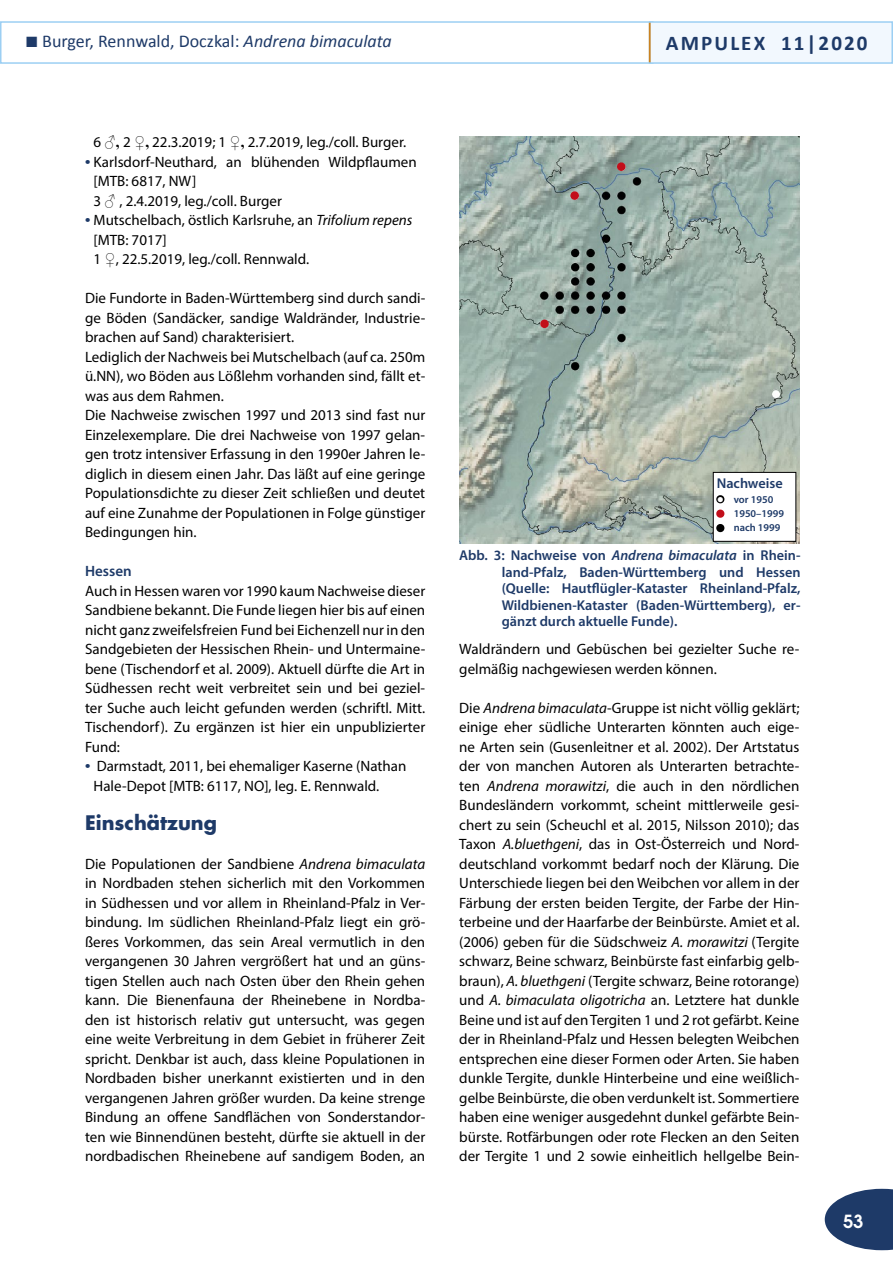
<style>
.page{position:relative;width:893px;height:1263px;background:#fff}
.page>*{position:absolute;margin:0;border:0;box-sizing:border-box;transform-origin:0 0}
.t1{font:700 21px "Calibri";letter-spacing:.1em;color:#1e3a68}
.t2{font:700 19.5px "Futura";color:#1e3a68}
.t3{font:18px "Calibri";color:#1e3a68}
.t4{font:600 18px "Avant Garde";color:#fff}
.t5{font:15px/19.5px "Myriad Pro";color:#000}
.t6{font:600 15px "Myriad Pro";color:#1e3a68}
.t7{font:600 14.25px/16.5px "Myriad Pro";color:#1e3a68;text-align:justify}
.t8{font:600 10.5px "Myriad Pro";color:#1e3a68}
.s1{font-style:italic}
.s2{font-family:"Times New Roman";font-weight:700}
.s3{font-family:"Times New Roman";font-weight:700;color:#1e3a68}
.s4{font-family:"Arial";font-weight:400;font-size:12px;color:#fff}
.s5{font-family:"Arial";font-weight:400;font-size:12px;color:#c20e1a}
.s6{font-family:"Arial";font-weight:400;font-size:12px;color:#000}
</style>
<div class="page">
<div style="left:0;top:21px;width:653px;height:43px;border:2px solid #9ccff3"></div>
<div style="left:649px;top:21px;width:244px;height:43px;background:#f2f8fe;border:2px solid #9ccff3"></div>
<svg style="left:825px;top:1189px;width:68px;height:61px"></svg>
<hr style="left:649px;top:23px;width:2px;height:39px;background:#ca8322">
<img style="left:459px;top:136px;width:340px;height:408px">
<div style="left:713px;top:472px;width:83px;height:69px;background:#fff"></div>
<div style="left:713px;top:472px;width:83px;height:70px;border:1px solid #000"></div>
<svg style="left:714px;top:493px;width:11px;height:42px"></svg>
<div style="left:541px;top:320px;width:7px;height:7px;background:#c20e1a;border-radius:50%"></div>
<div style="left:540px;top:320px;width:9px;height:8px;border:2px solid #c20e1a;border-radius:50%"></div>
<div style="left:571px;top:192px;width:7px;height:7px;background:#c20e1a;border-radius:50%"></div>
<div style="left:570px;top:191px;width:9px;height:9px;border:2px solid #c20e1a;border-radius:50%"></div>
<div style="left:618px;top:163px;width:7px;height:7px;background:#c20e1a;border-radius:50%"></div>
<div style="left:617px;top:162px;width:8px;height:9px;border:2px solid #c20e1a;border-radius:50%"></div>
<p class="t3" style="left:42px;top:30px;width:351px">Burger, Rennwald, Doczkal: <span class="s1">Andrena bimaculata</span></p>
<p class="t5" style="left:94px;top:132px;width:314px">6 <span class="s2">♂,</span> 2 <span class="s2">♀,</span> 22.3.2019; 1 <span class="s2">♀,</span> 2.7.2019, leg./coll. Burger.</p>
<p class="t5" style="left:94px;top:152px;width:325px;text-indent:-9px"><span class="s3">•</span> Karlsdorf-Neuthard, an blühenden Wildpflaumen [MTB: 6817, NW]<br>3 <span class="s2">♂</span> , 2.4.2019, leg./coll. Burger</p>
<p class="t5" style="left:94px;top:210px;width:320px;text-indent:-9px"><span class="s3">•</span> Mutschelbach, östlich Karlsruhe, an <span class="s1">Trifolium repens </span>[MTB: 7017]<br>1 <span class="s2">♀</span>, 22.5.2019, leg./coll. Rennwald.</p>
<p class="t5" style="left:85px;top:288px;width:342px">Die Fundorte in Baden-Württemberg sind durch sandi&shy;ge Böden (Sandäcker, sandige Waldränder, Industrie&shy;brachen auf Sand) charakterisiert.<br>Lediglich der Nachweis bei Mutschelbach (auf ca. 250m ü.NN), wo Böden aus Lößlehm vorhanden sind, fällt et&shy;was aus dem Rahmen.<br>Die Nachweise zwischen 1997 und 2013 sind fast nur Einzelexemplare. Die drei Nachweise von 1997 gelan&shy;gen trotz intensiver Erfassung in den 1990er Jahren le&shy;diglich in diesem einen Jahr. Das läßt auf eine geringe Populationsdichte zu dieser Zeit schließen und deutet auf eine Zunahme der Populationen in Folge günstiger Bedingungen hin.</p>
<p class="t6" style="left:85px;top:561px;width:48px">Hessen</p>
<p class="t5" style="left:85px;top:581px;width:342px;text-align:justify">Auch in Hessen waren vor 1990 kaum Nachweise dieser Sandbiene bekannt. Die Funde liegen hier bis auf einen nicht ganz zweifelsfreien Fund bei Eichenzell nur in den Sandgebieten der Hessischen Rhein- und Untermaine&shy;bene (Tischendorf et al. 2009). Aktuell dürfte die Art in Südhessen recht weit verbreitet sein und bei geziel&shy;ter Suche auch leicht gefunden werden (schriftl. Mitt.<br>Tischendorf). Zu ergänzen ist hier ein unpublizierter Fund:</p>
<p class="t5" style="left:94px;top:756px;width:314px;text-indent:-9px"><span class="s3">•</span> Darmstadt, 2011, bei ehemaliger Kaserne (Nathan<br>Hale-Depot [MTB: 6117, NO], leg. E. Rennwald.</p>
<h2 class="t2" style="left:85px;top:809px;width:133px">Einschätzung</h2>
<p class="t5" style="left:85px;top:854px;width:342px;text-align:justify">Die Populationen der Sandbiene <span class="s1">Andrena bimaculata </span>in Nordbaden stehen sicherlich mit den Vorkommen in Südhessen und vor allem in Rheinland-Pfalz in Ver&shy;bindung. Im südlichen Rheinland-Pfalz liegt ein grö&shy;ßeres Vorkommen, das sein Areal vermutlich in den vergangenen 30 Jahren vergrößert hat und an güns&shy;tigen Stellen auch nach Osten über den Rhein gehen kann. Die Bienenfauna der Rheinebene in Nordba&shy;den ist historisch relativ gut untersucht, was gegen eine weite Verbreitung in dem Gebiet in früherer Zeit spricht. Denkbar ist auch, dass kleine Populationen in Nordbaden bisher unerkannt existierten und in den vergangenen Jahren größer wurden. Da keine strenge Bindung an offene Sandflächen von Sonderstandor&shy;ten wie Binnendünen besteht, dürfte sie aktuell in der nordbadischen Rheinebene auf sandigem Boden, an</p>
<h1 class="t1" style="left:666px;top:29px;width:203px">AMPULEX 11|2020</h1>
<p class="t7" style="left:717px;top:475px;width:67px">Nachweise</p>
<p class="t8" style="left:717px;top:492px;width:58px"><span class="s4">●</span> vor 1950</p>
<p class="t8" style="left:717px;top:507px;width:69px"><span class="s5">●</span> 1950–1999</p>
<p class="t8" style="left:717px;top:521px;width:65px"><span class="s6">●</span> nach 1999</p>
<p class="t7" style="left:502px;top:547px;width:300px;text-indent:-43px">Abb. 3: Nachweise von <span class="s1">Andrena bimaculata</span> in Rhein&shy;land-Pfalz, Baden-Württemberg und Hessen (Quelle: Hautflügler-Kataster Rheinland-Pfalz, Wildbienen-Kataster (Baden-Württemberg), er&shy;gänzt durch aktuelle Funde).</p>
<p class="t5" style="left:459px;top:639px;width:342px">Waldrändern und Gebüschen bei gezielter Suche re&shy;gelmäßig nachgewiesen werden können.</p>
<p class="t5" style="left:459px;top:698px;width:342px;text-align:justify">Die <span class="s1">Andrena bimaculata</span>-Gruppe ist nicht völlig geklärt; einige eher südliche Unterarten könnten auch eige&shy;ne Arten sein (Gusenleitner et al. 2002). Der Artstatus der von manchen Autoren als Unterarten betrachte&shy;ten <span class="s1">Andrena morawitzi</span>, die auch in den nördlichen Bundesländern vorkommt, scheint mittlerweile gesi&shy;chert zu sein (Scheuchl et al. 2015, Nilsson 2010); das Taxon <span class="s1">A.bluethgeni</span>, das in Ost-Österreich und Nord&shy;deutschland vorkommt bedarf noch der Klärung. Die Unterschiede liegen bei den Weibchen vor allem in der Färbung der ersten beiden Tergite, der Farbe der Hin&shy;terbeine und der Haarfarbe der Beinbürste. Amiet et al. (2006) geben für die Südschweiz <span class="s1">A. morawitzi</span> (Tergite schwarz, Beine schwarz, Beinbürste fast einfarbig gelb&shy;braun), <span class="s1">A. bluethgeni</span> (Tergite schwarz, Beine rotorange) und <span class="s1">A. bimaculata oligotricha</span> an. Letztere hat dunkle Beine und ist auf den Tergiten 1 und 2 rot gefärbt. Keine der in Rheinland-Pfalz und Hessen belegten Weibchen entsprechen eine dieser Formen oder Arten. Sie haben dunkle Tergite, dunkle Hinterbeine und eine weißlich&shy;gelbe Beinbürste, die oben verdunkelt ist. Sommertiere haben eine weniger ausgedehnt dunkel gefärbte Bein&shy;bürste. Rotfärbungen oder rote Flecken an den Seiten der Tergite 1 und 2 sowie einheitlich hellgelbe Bein-</p>
<p class="t4" style="left:843px;top:1209px;width:22px">53</p>
</div>
